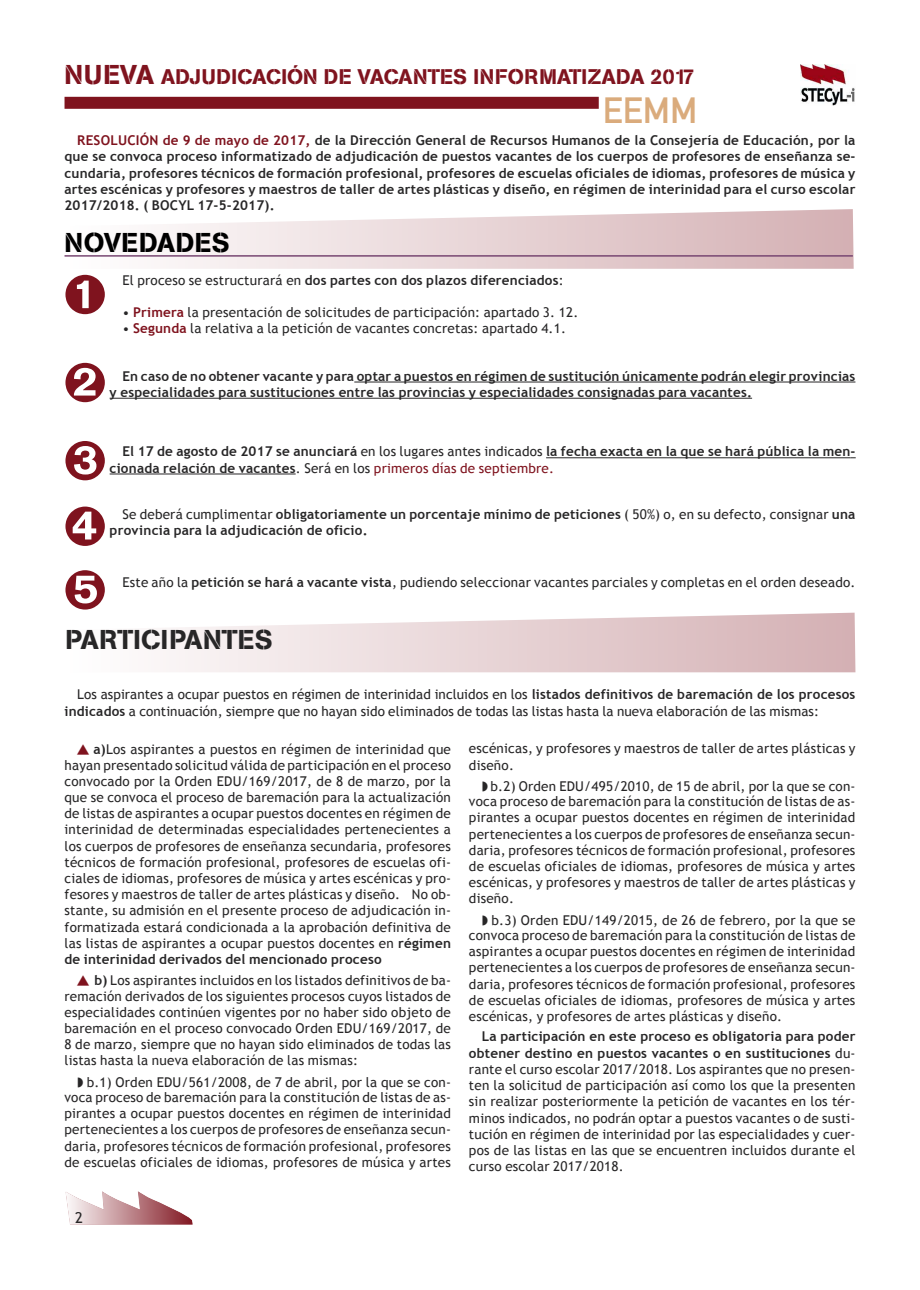
<style>
.page{position:relative;width:920px;height:1290px;background:#fff}
.page>*{position:absolute;margin:0;border:0;box-sizing:border-box;transform-origin:0 0}
.t1{font:52.35px/64.7px "Zapf Dingbats";color:#7f131e;text-align:justify}
.t2{font:36px "DIN Mittelschrift Alternate";color:#daab7c}
.t3{font:27px "AG Book Stencil";letter-spacing:.015em;color:#272627}
.t4{font:27px "AG Book Stencil";letter-spacing:.02em;color:#000}
.t5{font:21px "AG Book Stencil";letter-spacing:.02em;color:#7f131e}
.t6{font:15px "Trebuchet MS";color:#272627}
.t7{font:13.5px/16.2px "Trebuchet MS";letter-spacing:.015em;color:#272627;text-align:justify}
.t8{font:700 13.5px/16.2px "Trebuchet MS";letter-spacing:.015em;color:#272627}
.s1{font-size:27px}
.s2{color:#7f131e}
.s3{font-weight:400}
.s4{font-weight:700;color:#7f131e}
.s5{font-weight:400;color:#7f131e}
.s6{font-weight:700}
</style>
<div class="page">
<div style="left:65px;top:97px;width:534px;height:12px;background:#7f131e"></div>
<svg style="left:65px;top:1191px;width:128px;height:34px"></svg>
<svg style="left:169px;top:209px;width:685px;height:60px"></svg>
<hr style="left:354px;top:382px;width:501px;height:1px;background:#272627">
<hr style="left:110px;top:398px;width:642px;height:1px;background:#272627">
<hr style="left:546px;top:457px;width:305px;height:1px;background:#272627">
<hr style="left:110px;top:473px;width:186px;height:1px;background:#272627">
<hr style="left:65px;top:255px;width:788px;height:2px;background:#784772">
<svg style="left:169px;top:613px;width:686px;height:59px"></svg>
<img style="left:800px;top:65px;width:55px;height:40px">
<h3 class="t5" style="left:65px;top:68px;width:631px"><span class="s1">NUEVA</span> ADJUDICACIÓN DE VACANTES INFORMATIZADA 2017</h3>
<h2 class="t2" style="left:603px;top:97px;width:96px">EEMM</h2>
<p class="t8" style="left:65px;top:132px;width:793px;text-align:justify;text-indent:13px"><span class="s2">RESOLUCIÓN de 9 de mayo de 2017,</span> de la Dirección General de Recursos Humanos de la Consejería de Educación, por la que se convoca proceso informatizado de adjudicación de puestos vacantes de los cuerpos de profesores de enseñanza se&shy;cundaria, profesores técnicos de formación profesional, profesores de escuelas oficiales de idiomas, profesores de música y artes escénicas y profesores y maestros de taller de artes plásticas y diseño, en régimen de interinidad para el curso escolar 2017/2018. ( BOCYL 17-5-2017).</p>
<h3 class="t4" style="left:65px;top:232px;width:167px">NOVEDADES</h3>
<p class="t8" style="left:122px;top:272px;width:443px"><span class="s3">El proceso se estructurará en</span> dos partes con dos plazos diferenciados<span class="s3">:</span></p>
<p class="t7" style="left:122px;top:304px;width:457px">• <span class="s4">Primera</span> la presentación de solicitudes de participación: apartado 3. 12.</p>
<p class="t7" style="left:122px;top:320px;width:445px">• <span class="s4">Segunda</span> la relativa a la petición de vacantes concretas: apartado 4.1.</p>
<p class="t8" style="left:110px;top:368px;width:747px;text-indent:13px">En caso de no obtener vacante y para optar a puestos en régimen de sustitución únicamente podrán elegir provincias y especialidades para sustituciones entre las provincias y especialidades consignadas para vacantes.</p>
<h1 class="t1" style="left:65px;top:431px;width:43px">➌<br>➍<br>➎</h1>
<p class="t8" style="left:110px;top:443px;width:747px;text-indent:13px">El 17 de agosto de 2017 se anunciará <span class="s3">en los lugares antes indicados</span> la fecha exacta en la que se hará pública la men&shy;cionada relación de vacantes<span class="s3">. Será en los</span> <span class="s5">primeros días de septiembre.</span></p>
<p class="t8" style="left:110px;top:506px;width:747px;text-indent:13px"><span class="s3">Se deberá cumplimentar</span> obligatoriamente un porcentaje mínimo de peticiones <span class="s3">( 50%) o, en su defecto, consignar</span> una provincia para la adjudicación de oficio.</p>
<p class="t7" style="left:122px;top:574px;width:734px">Este año la <span class="s6">petición se hará a vacante vista</span>, pudiendo seleccionar vacantes parciales y completas en el orden deseado.</p>
<h3 class="t3" style="left:66px;top:629px;width:209px">PARTICIPANTES</h3>
<p class="t7" style="left:65px;top:686px;width:792px;text-indent:13px">Los aspirantes a ocupar puestos en régimen de interinidad incluidos en los <span class="s6">listados definitivos de baremación de los procesos indicados</span> a continuación, siempre que no hayan sido eliminados de todas las listas hasta la nueva elaboración de las mismas:</p>
<p class="t7" style="left:65px;top:741px;width:388px;text-indent:13px"><span class="s2">▲</span> <span class="s6">a)</span>Los aspirantes a puestos en régimen de interinidad que hayan presentado solicitud válida de participación en el proceso convocado por la Orden EDU/169/2017, de 8 de marzo, por la que se convoca el proceso de baremación para la actualización de listas de aspirantes a ocupar puestos docentes en régimen de interinidad de determinadas especialidades pertenecientes a los cuerpos de profesores de enseñanza secundaria, profesores técnicos de formación profesional, profesores de escuelas ofi&shy;ciales de idiomas, profesores de música y artes escénicas y pro&shy;fesores y maestros de taller de artes plásticas y diseño. No ob&shy;stante, su admisión en el presente proceso de adjudicación in&shy;formatizada estará condicionada a la aprobación definitiva de las listas de aspirantes a ocupar puestos docentes en <span class="s6">régimen de interinidad derivados del mencionado proceso</span></p>
<p class="t7" style="left:65px;top:972px;width:388px;text-indent:13px"><span class="s2">▲</span> <span class="s6">b)</span> Los aspirantes incluidos en los listados definitivos de ba&shy;remación derivados de los siguientes procesos cuyos listados de especialidades continúen vigentes por no haber sido objeto de baremación en el proceso convocado Orden EDU/169/2017, de 8 de marzo, siempre que no hayan sido eliminados de todas las listas hasta la nueva elaboración de las mismas:</p>
<p class="t7" style="left:64px;top:1074px;width:388px;text-indent:13px">◗ b.1) Orden EDU/561/2008, de 7 de abril, por la que se con&shy;voca proceso de baremación para la constitución de listas de as&shy;pirantes a ocupar puestos docentes en régimen de interinidad pertenecientes a los cuerpos de profesores de enseñanza secun&shy;daria, profesores técnicos de formación profesional, profesores de escuelas oficiales de idiomas, profesores de música y artes</p>
<p class="t6" style="left:75px;top:1208px;width:9px">2</p>
<p class="t7" style="left:469px;top:740px;width:388px">escénicas, y profesores y maestros de taller de artes plásticas y diseño.</p>
<p class="t7" style="left:469px;top:778px;width:388px;text-indent:13px">◗ b.2) Orden EDU/495/2010, de 15 de abril, por la que se con&shy;voca proceso de baremación para la constitución de listas de as&shy;pirantes a ocupar puestos docentes en régimen de interinidad pertenecientes a los cuerpos de profesores de enseñanza secun&shy;daria, profesores técnicos de formación profesional, profesores de escuelas oficiales de idiomas, profesores de música y artes escénicas, y profesores y maestros de taller de artes plásticas y diseño.</p>
<p class="t7" style="left:469px;top:912px;width:388px;text-indent:13px">◗ b.3) Orden EDU/149/2015, de 26 de febrero, por la que se convoca proceso de baremación para la constitución de listas de aspirantes a ocupar puestos docentes en régimen de interinidad pertenecientes a los cuerpos de profesores de enseñanza secun&shy;daria, profesores técnicos de formación profesional, profesores de escuelas oficiales de idiomas, profesores de música y artes escénicas, y profesores de artes plásticas y diseño.</p>
<p class="t7" style="left:469px;top:1028px;width:388px;text-indent:13px"><span class="s6">La participación en este proceso es obligatoria para poder obtener destino en puestos vacantes o en sustituciones</span> du&shy;rante el curso escolar 2017/2018. Los aspirantes que no presen&shy;ten la solicitud de participación así como los que la presenten sin realizar posteriormente la petición de vacantes en los tér&shy;minos indicados, no podrán optar a puestos vacantes o de susti&shy;tución en régimen de interinidad por las especialidades y cuer&shy;pos de las listas en las que se encuentren incluidos durante el curso escolar 2017/2018.</p>
</div>
